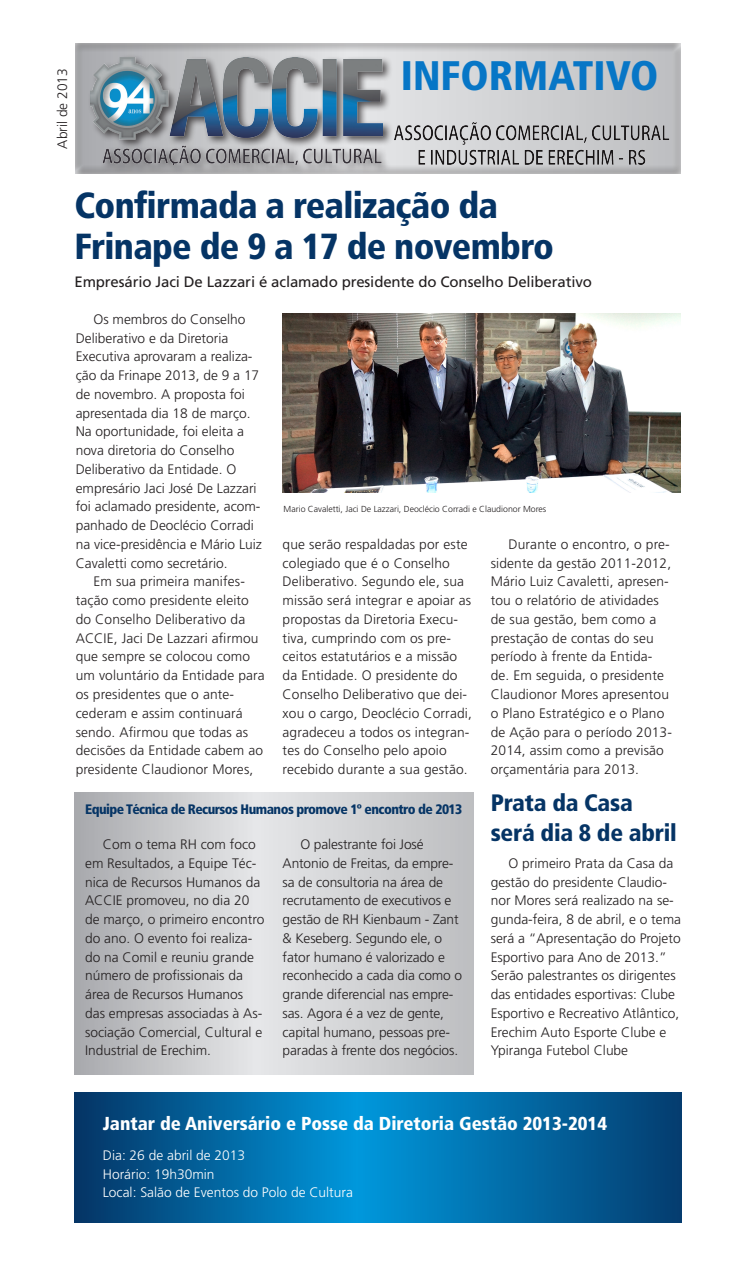
<style>
.page{position:relative;width:745px;height:1276px;background:#fff}
.page>*{position:absolute;margin:0;border:0;box-sizing:border-box;transform-origin:0 0}
.t1{font:900 condensed 41.25px "Frutiger";color:#0776c6}
.Título_Principal{font:900 condensed 36.25px "Frutiger";letter-spacing:-.02em;color:#053465}
.Título_2{font:900 condensed 23.75px/30px "Frutiger";letter-spacing:-.01em;color:#053465}
.texto{font:900 condensed 18.75px "Frutiger";color:#fff}
.subtítulo{font:15px "Frutiger";letter-spacing:-.01em;color:#231f20}
.texto-2{font:300 13.75px/18.8px "Frutiger";color:#231f20}
.texto-3{font:300 13.75px "Frutiger";color:#fff}
.Título_2-2{font:900 condensed 13.75px "Frutiger";letter-spacing:-.04em;color:#053465}
.texto-4{font:300 8.75px "Frutiger";color:#231f20}
</style>
<div class="page">
<div style="left:75px;top:41px;width:606px;height:133px;background:#fff;opacity:.75"></div>
<div style="left:87px;top:55px;width:306px;height:119px;background:#231f20;opacity:.75"></div>
<img style="left:91px;top:58px;width:291px;height:106px">
<img style="left:389px;top:121px;width:281px;height:43px">
<img style="left:282px;top:313px;width:398px;height:180px">
<svg style="left:74px;top:793px;width:398px;height:281px;background:#cccdcf"></svg>
<svg style="left:74px;top:1093px;width:606px;height:129px;background:#0268a2"></svg>
<p class="texto-2" style="left:53px;top:149px;width:82px;rotate:-90deg">Abril de 2013</p>
<p class="t1" style="left:400px;top:51px;width:259px">INFORMATIVO</p>
<p class="Título_Principal" style="left:74px;top:184px;width:425px">Confirmada a realização da</p>
<p class="Título_Principal" style="left:74px;top:225px;width:480px">Frinape de 9 a 17 de novembro</p>
<p class="subtítulo" style="left:74px;top:273px;width:518px">Empresário Jaci De Lazzari é aclamado presidente do Conselho Deliberativo</p>
<p class="texto-2" style="left:76px;top:310px;width:188px;text-indent:18px">Os membros do Conselho<br>Deliberativo e da Diretoria<br>Executiva aprovaram a realiza&shy;ção da Frinape 2013, de 9 a 17 de novembro. A proposta foi apresentada dia 18 de março.<br>Na oportunidade, foi eleita a nova diretoria do Conselho<br>Deliberativo da Entidade. O empresário Jaci José De Lazzari foi aclamado presidente, acom&shy;panhado de Deoclécio Corradi na vice-presidência e Mário Luiz<br>Cavaletti como secretário.</p>
<p class="texto-2" style="left:76px;top:572px;width:190px;text-indent:18px">Em sua primeira manifes&shy;tação como presidente eleito do Conselho Deliberativo da<br>ACCIE, Jaci De Lazzari afirmou que sempre se colocou como um voluntário da Entidade para os presidentes que o ante&shy;cederam e assim continuará sendo. Afirmou que todas as decisões da Entidade cabem ao presidente Claudionor Mores,</p>
<p class="texto-4" style="left:283px;top:504px;width:264px">Mario Cavaletti, Jaci De Lazzari, Deoclécio Corradi e Claudionor Mores</p>
<p class="texto-2" style="left:282px;top:535px;width:191px">que serão respaldadas por este colegiado que é o Conselho<br>Deliberativo. Segundo ele, sua missão será integrar e apoiar as propostas da Diretoria Execu&shy;tiva, cumprindo com os pre&shy;ceitos estatutários e a missão da Entidade. O presidente do<br>Conselho Deliberativo que dei&shy;xou o cargo, Deoclécio Corradi, agradeceu a todos os integran&shy;tes do Conselho pelo apoio recebido durante a sua gestão.</p>
<p class="texto-2" style="left:490px;top:535px;width:183px;text-indent:18px">Durante o encontro, o pre&shy;sidente da gestão 2011-2012,<br>Mário Luiz Cavaletti, apresen&shy;tou o relatório de atividades de sua gestão, bem como a prestação de contas do seu período à frente da Entida&shy;de. Em seguida, o presidente<br>Claudionor Mores apresentou o Plano Estratégico e o Plano de Ação para o período 2013-<br>2014, assim como a previsão orçamentária para 2013.</p>
<p class="Título_2-2" style="left:85px;top:800px;width:378px">Equipe Técnica de Recursos Humanos promove 1º encontro de 2013</p>
<p class="texto-2" style="left:85px;top:835px;width:181px;text-indent:18px">Com o tema RH com foco em Resultados, a Equipe Téc&shy;nica de Recursos Humanos da<br>ACCIE promoveu, no dia 20 de março, o primeiro encontro do ano. O evento foi realiza&shy;do na Comil e reuniu grande número de profissionais da área de Recursos Humanos das empresas associadas à As&shy;sociação Comercial, Cultural e<br>Industrial de Erechim.</p>
<p class="texto-2" style="left:282px;top:835px;width:181px;text-indent:18px">O palestrante foi José<br>Antonio de Freitas, da empre&shy;sa de consultoria na área de recrutamento de executivos e gestão de RH Kienbaum - Zant &amp; Keseberg. Segundo ele, o fator humano é valorizado e reconhecido a cada dia como o grande diferencial nas empre&shy;sas. Agora é a vez de gente, capital humano, pessoas pre&shy;paradas à frente dos negócios.</p>
<p class="Título_2" style="left:490px;top:788px;width:187px">Prata da Casa será dia 8 de abril</p>
<p class="texto-2" style="left:490px;top:854px;width:192px;text-indent:18px">O primeiro Prata da Casa da gestão do presidente Claudio&shy;nor Mores será realizado na se&shy;gunda-feira, 8 de abril, e o tema será a “Apresentação do Projeto<br>Esportivo para Ano de 2013.”<br>Serão palestrantes os dirigentes das entidades esportivas: Clube<br>Esportivo e Recreativo Atlântico,<br>Erechim Auto Esporte Clube e<br>Ypiranga Futebol Clube</p>
<p class="texto" style="left:103px;top:1112px;width:505px">Jantar de Aniversário e Posse da Diretoria Gestão 2013-2014</p>
<p class="texto-3" style="left:103px;top:1147px;width:144px">Dia: 26 de abril de 2013</p>
<p class="texto-3" style="left:103px;top:1166px;width:113px">Horário: 19h30min</p>
<p class="texto-3" style="left:103px;top:1184px;width:251px">Local: Salão de Eventos do Polo de Cultura</p>
</div>
